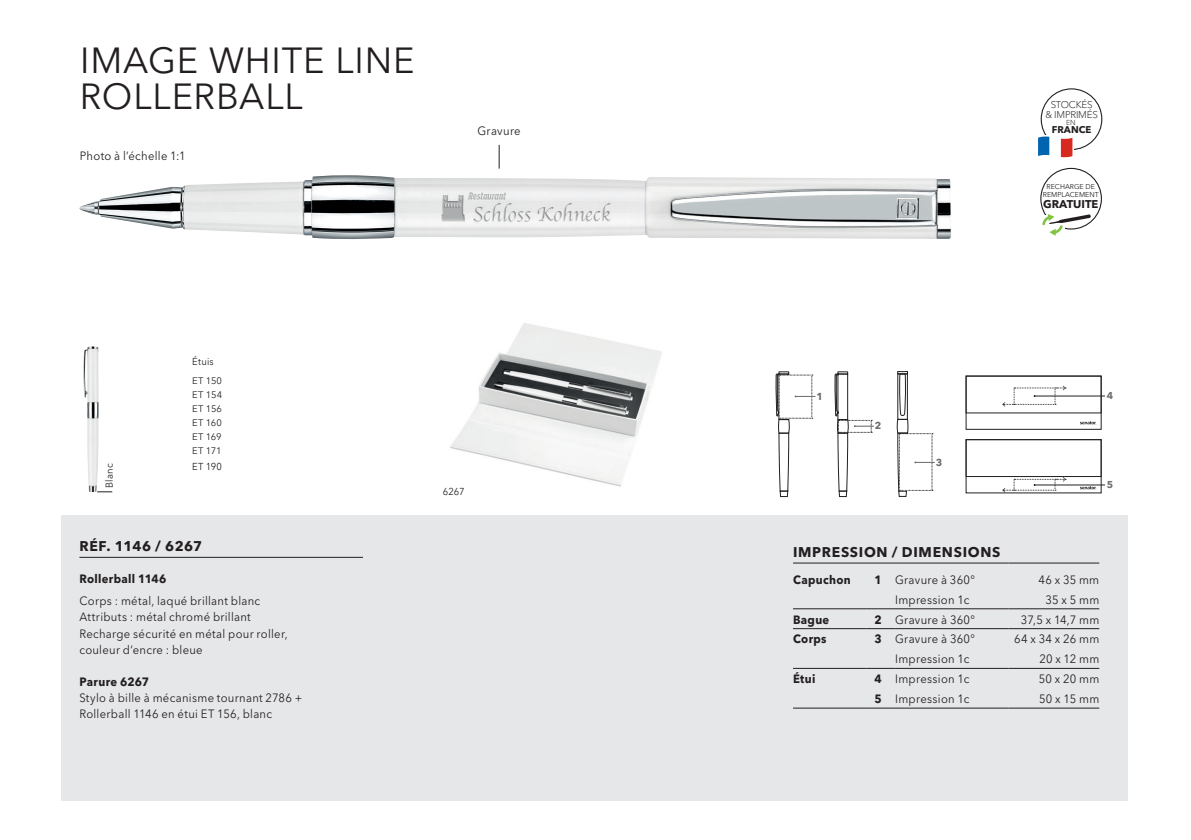
<style>
.page{position:relative;width:1191px;height:840px;background:#fff}
.page>*{position:absolute;margin:0;border:0;box-sizing:border-box;transform-origin:0 0}
.t1{font:36px/36px "Avenir Next W1 G";letter-spacing:.025em;color:#231f20}
.t2{font:700 14px "Avenir Next W1 G";letter-spacing:.05em;color:#231f20}
.t3{font:700 14px "Avenir Next W1 G";letter-spacing:.025em;color:#231f20}
.t4{font:12px/16px "Avenir Next W1 G";letter-spacing:.025em;color:#231f20;scale:.94 1}
.t5{font:700 12px "Avenir Next W1 G";letter-spacing:.03em;color:#231f20;scale:.94 1}
.t6{font:700 11.2px "Avenir Next W1 G";color:#231f20}
.t7{font:700 10.2px "Avenir Next W1 G";color:#6c6d70}
.t8{font:10px "Avenir Next W1 G";letter-spacing:.025em;color:#231f20;scale:.94 1}
.t9{font:700 10px "Avenir Next W1 G";color:#6c6d70}
.t10{font:300 9.8px/9.6px "Avenir Next W1 G";letter-spacing:-.02em;color:#231f20;text-align:center}
.t11{font:700 9.8px "Avenir Next W1 G";color:#231f20}
.t12{font:9.4px/14px "Avenir Next W1 G";letter-spacing:.015em;color:#231f20;text-align:justify}
.t13{font:300 7.2px "Avenir Next W1 G";color:#231f20}
.t14{font:7px/8.4px "Avenir Next W1 G";color:#231f20;text-align:center}
.s1{font-weight:700}
</style>
<div class="page">
<div style="left:61px;top:515px;width:1066px;height:285px;background:#e6e7e9"></div>
<img style="left:83px;top:346px;width:16px;height:146px">
<img style="left:79px;top:175px;width:871px;height:64px">
<svg style="left:97px;top:491px;width:15px;height:1px"></svg>
<img style="left:450px;top:323px;width:212px;height:164px">
<hr style="left:79px;top:556px;width:284px;height:1px;background:#231f20">
<svg style="left:1038px;top:88px;width:64px;height:69px"></svg>
<svg style="left:1040px;top:168px;width:62px;height:68px"></svg>
<hr style="left:793px;top:562px;width:73px;height:1px;background:#231f20">
<svg style="left:866px;top:562px;width:29px;height:1px"></svg>
<hr style="left:895px;top:562px;width:113px;height:1px;background:#231f20">
<hr style="left:1008px;top:562px;width:91px;height:1px;background:#231f20">
<hr style="left:793px;top:707px;width:73px;height:1px;background:#231f20">
<svg style="left:866px;top:707px;width:29px;height:1px"></svg>
<hr style="left:895px;top:707px;width:113px;height:1px;background:#231f20">
<hr style="left:1008px;top:707px;width:91px;height:1px;background:#231f20">
<hr style="left:793px;top:628px;width:73px;height:1px;background:#231f20">
<svg style="left:866px;top:628px;width:29px;height:1px"></svg>
<hr style="left:895px;top:628px;width:113px;height:1px;background:#231f20">
<hr style="left:1008px;top:628px;width:91px;height:1px;background:#231f20">
<hr style="left:793px;top:667px;width:73px;height:1px;background:#231f20">
<svg style="left:866px;top:667px;width:29px;height:1px"></svg>
<hr style="left:895px;top:667px;width:113px;height:1px;background:#231f20">
<hr style="left:1008px;top:667px;width:91px;height:1px;background:#231f20">
<hr style="left:793px;top:608px;width:73px;height:1px;background:#231f20">
<svg style="left:866px;top:608px;width:29px;height:1px"></svg>
<hr style="left:895px;top:608px;width:113px;height:1px;background:#231f20">
<hr style="left:1008px;top:608px;width:91px;height:1px;background:#231f20">
<svg style="left:499px;top:145px;width:1px;height:23px"></svg>
<hr style="left:1034px;top:484px;width:70px;height:1px;background:#231f20">
<hr style="left:1034px;top:395px;width:70px;height:1px;background:#231f20">
<div style="left:966px;top:375px;width:135px;height:38px;border:1px solid #231f20"></div>
<svg style="left:1080px;top:421px;width:16px;height:3px"></svg>
<svg style="left:1002px;top:385px;width:64px;height:21px"></svg>
<div style="left:966px;top:439px;width:135px;height:37px;border:1px solid #231f20"></div>
<svg style="left:1080px;top:486px;width:16px;height:3px"></svg>
<svg style="left:1002px;top:476px;width:64px;height:16px"></svg>
<div style="left:898px;top:490px;width:8px;height:6px;border:1px solid #231f20"></div>
<div style="left:780px;top:490px;width:8px;height:6px;border:1px solid #231f20"></div>
<svg style="left:775px;top:371px;width:40px;height:120px"></svg>
<div style="left:839px;top:490px;width:8px;height:6px;border:1px solid #231f20"></div>
<svg style="left:834px;top:371px;width:39px;height:120px"></svg>
<svg style="left:896px;top:371px;width:38px;height:120px"></svg>
<h1 class="t1" style="left:80px;top:42px;width:336px">IMAGE WHITE LINE<br>ROLLERBALL</h1>
<p class="t4" style="left:80px;top:148px;width:114px">Photo à l‘échelle 1:1</p>
<p class="t4" style="left:477px;top:123px;width:47px">Gravure</p>
<p class="t8" style="left:103px;top:487px;width:28px;rotate:-90deg">Blanc</p>
<p class="t8" style="left:192px;top:355px;width:25px">Étuis</p>
<p class="t12" style="left:192px;top:374px;width:31px">ET 150<br>ET 154<br>ET 156<br>ET 160<br>ET 169<br>ET 171</p>
<p class="t8" style="left:192px;top:460px;width:33px">ET 190</p>
<p class="t3" style="left:79px;top:537px;width:124px">RÉF. 1146 / 6267</p>
<p class="t5" style="left:79px;top:571px;width:94px">Rollerball 1146</p>
<p class="t4" style="left:79px;top:593px;width:223px">Corps : métal, laqué brillant blanc Attributs : métal chromé brillant Recharge sécurité en métal pour roller, couleur d’encre : bleue</p>
<p class="t5" style="left:79px;top:673px;width:76px">Parure 6267</p>
<p class="t4" style="left:79px;top:689px;width:239px">Stylo à bille à mécanisme tournant 2786 +<br>Rollerball 1146 en étui ET 156, blanc</p>
<p class="t8" style="left:443px;top:485px;width:25px">6267</p>
<p class="t10" style="left:1045px;top:100px;width:54px">STOCKÉS<br>&amp; IMPRIMÉS</p>
<p class="t13" style="left:1066px;top:118px;width:11px">EN</p>
<p class="t11" style="left:1051px;top:124px;width:41px">FRANCE</p>
<p class="t14" style="left:1043px;top:182px;width:57px">RECHARGE DE<br>REMPLACEMENT</p>
<p class="t6" style="left:1043px;top:197px;width:57px">GRATUITE</p>
<p class="t7" style="left:816px;top:389px;width:8px">1</p>
<p class="t7" style="left:875px;top:419px;width:8px">2</p>
<p class="t7" style="left:935px;top:455px;width:8px">3</p>
<p class="t9" style="left:1106px;top:389px;width:8px">4</p>
<p class="t9" style="left:1106px;top:478px;width:8px">5</p>
<p class="t2" style="left:793px;top:543px;width:209px">IMPRESSION / DIMENSIONS</p>
<p class="t5" style="left:793px;top:572px;width:63px">Capuchon</p>
<p class="t4" style="left:874px;top:571px;width:108px"><span class="s1">1</span> Gravure à 360°</p>
<p class="t4" style="left:1038px;top:571px;width:66px">46 x 35 mm</p>
<p class="t4" style="left:895px;top:591px;width:81px">Impression 1c</p>
<p class="t4" style="left:1045px;top:591px;width:59px">35 x 5 mm</p>
<p class="t5" style="left:793px;top:611px;width:40px">Bague</p>
<p class="t4" style="left:874px;top:611px;width:108px"><span class="s1">2</span> Gravure à 360°</p>
<p class="t4" style="left:1021px;top:611px;width:85px">37,5 x 14,7 mm</p>
<p class="t5" style="left:793px;top:631px;width:37px">Corps</p>
<p class="t4" style="left:874px;top:631px;width:108px"><span class="s1">3</span> Gravure à 360°</p>
<p class="t4" style="left:1014px;top:631px;width:92px">64 x 34 x 26 mm</p>
<p class="t4" style="left:895px;top:650px;width:81px">Impression 1c</p>
<p class="t4" style="left:1039px;top:650px;width:65px">20 x 12 mm</p>
<p class="t5" style="left:793px;top:671px;width:25px">Étui</p>
<p class="t4" style="left:874px;top:670px;width:102px"><span class="s1">4</span> Impression 1c</p>
<p class="t4" style="left:1038px;top:670px;width:66px">50 x 20 mm</p>
<p class="t4" style="left:874px;top:690px;width:102px"><span class="s1">5</span> Impression 1c</p>
<p class="t4" style="left:1039px;top:690px;width:65px">50 x 15 mm</p>
</div>
